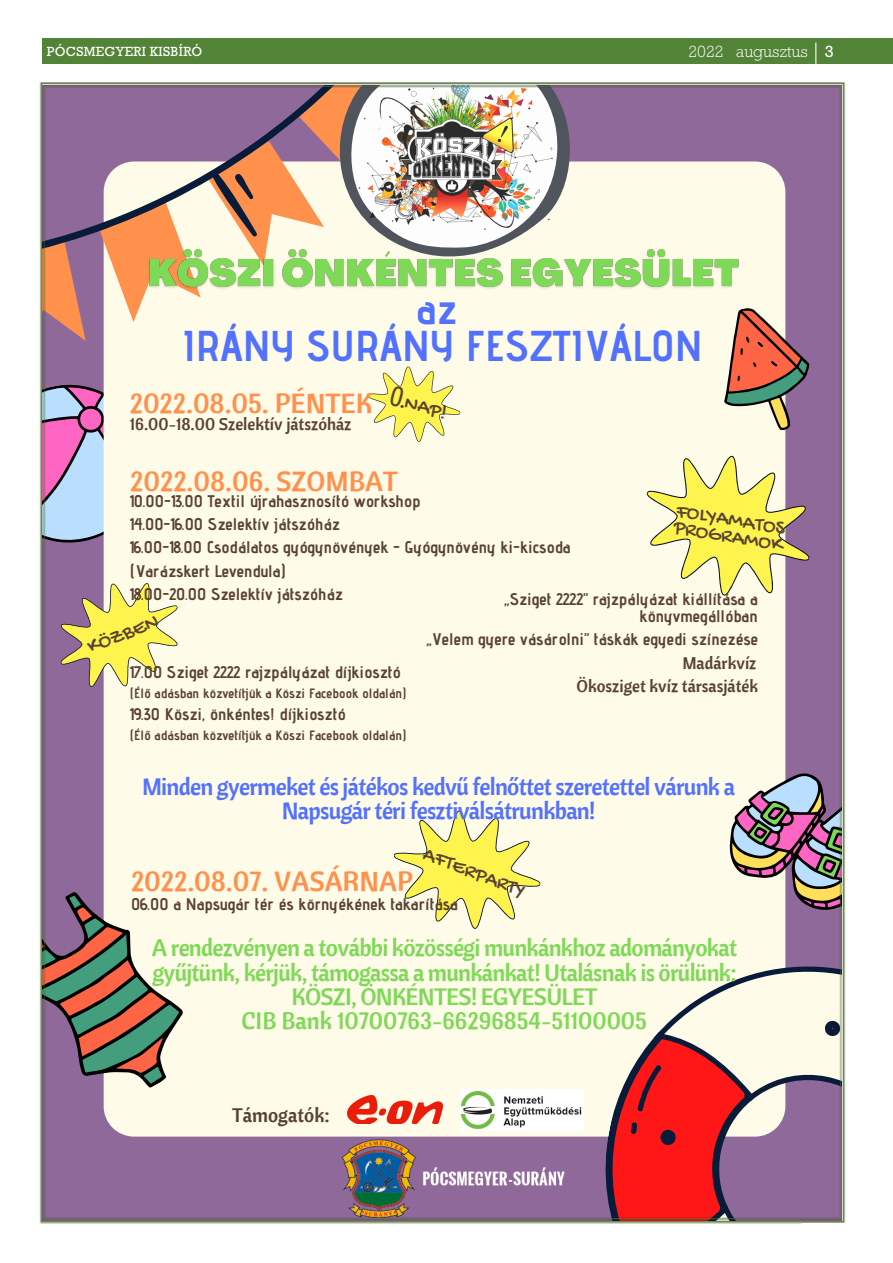
<style>
.page{position:relative;width:893px;height:1263px;background:#fff}
.page>*{position:absolute;margin:0;border:0;box-sizing:border-box;transform-origin:0 0}
.t1{font:700 43.05px/36.5px "Advent Pro";color:#5271ff;text-align:center}
.t2{font:27.45px "Cantora One";color:#ff914d}
.t3{font:23.55px/24.3px "Cantora One";letter-spacing:-.03em;color:#7ed957;text-align:center}
.t4{font:23.55px/23.7px "Cantora One";letter-spacing:-.03em;color:#5271ff;text-align:center}
.t5{font:20.85px "Gochi Hand";color:#594330}
.t6{font:19.5px "Cantora One";color:#594330}
.t7{font:700 16.8px/23.2px "Advent Pro";color:#594330}
.t8{font:16.8px "Cantora One";color:#594330}
.t9{font:300 16.5px "Rockwell Std";color:#fff}
.t10{font:700 13.5px "Advent Pro";color:#594330}
.t11{font:13.5px "Rockwell Std";letter-spacing:.02em;color:#fff}
.s1{font-weight:400}
</style>
<div class="page">
<div style="left:43px;top:38px;width:850px;height:26px;background:#528336"></div>
<svg style="left:815px;top:43px;width:1px;height:21px"></svg>
<img style="left:39px;top:82px;width:806px;height:1142px">
<svg style="left:360px;top:359px;width:107px;height:90px;background:#f8f2b4"></svg>
<p class="t11" style="left:47px;top:47px;width:157px">PÓCSMEGYERI KISBÍRÓ</p>
<p class="t9" style="left:688px;top:46px;width:147px">2022 augusztus <span class="s1">3</span></p>
<h1 class="t1" style="left:182px;top:290px;width:522px">az<br>IRÁNY SURÁNY FESZTIVÁLON</h1>
<h2 class="t2" style="left:130px;top:385px;width:244px">2022.08.05. PÉNTEK</h2>
<p class="t5" style="left:408px;top:391px;width:44px;rotate:15deg">NAP!</p>
<p class="t8" style="left:130px;top:413px;width:223px">16.00-18.00 Szelektív játszóház</p>
<h2 class="t2" style="left:130px;top:464px;width:269px">2022.08.06. SZOMBAT</h2>
<p class="t7" style="left:130px;top:489px;width:442px">10.00-13.00 Textil újrahasznosító workshop<br>14.00-16.00 Szelektív játszóház<br>16.00-18.00 Csodálatos gyógynövények - Gyógynövény ki-kicsoda (Varázskert Levendula)<br>18.00-20.00 Szelektív játszóház</p>
<p class="t5" style="left:678px;top:500px;width:112px;rotate:9deg">FOLYAMATOS</p>
<p class="t5" style="left:675px;top:516px;width:112px;rotate:9deg">PROGRAMOK</p>
<p class="t7" style="left:504px;top:589px;width:255px;line-height:17.7px;text-align:right">„Sziget 2222” rajzpályázat kiállítása a könyvmegállóban</p>
<p class="t5" style="left:84px;top:638px;width:76px;rotate:-22deg">KÖZBEN</p>
<p class="t7" style="left:426px;top:627px;width:333px">„Velem gyere vásárolni” táskák egyedi színezése</p>
<p class="t8" style="left:682px;top:652px;width:76px">Madárkvíz</p>
<p class="t7" style="left:130px;top:660px;width:273px">17.00 Sziget 2222 rajzpályázat díjkiosztó</p>
<p class="t10" style="left:130px;top:685px;width:278px">(Élő adásban közvetítjük a Köszi Facebook oldalán)</p>
<p class="t7" style="left:130px;top:702px;width:217px">19.30 Köszi, önkéntes! díjkiosztó</p>
<p class="t10" style="left:130px;top:727px;width:278px">(Élő adásban közvetítjük a Köszi Facebook oldalán)</p>
<p class="t8" style="left:576px;top:675px;width:183px">Ökosziget kvíz társasjáték</p>
<h3 class="t4" style="left:142px;top:775px;width:594px">Minden gyermeket és játékos kedvű felnőttet szeretettel várunk a<br>Napsugár téri fesztiválsátrunkban!</h3>
<p class="t5" style="left:428px;top:843px;width:109px;rotate:21deg">AFTERPARTY</p>
<h2 class="t2" style="left:131px;top:864px;width:283px">2022.08.07. VASÁRNAP</h2>
<p class="t7" style="left:131px;top:892px;width:328px">06.00 a Napsugár tér és környékének takarítása</p>
<h3 class="t3" style="left:152px;top:935px;width:587px">A rendezvényen a további közösségi munkánkhoz adományokat gyűjtünk, kérjük, támogassa a munkánkat! Utalásnak is örülünk:<br>KÖSZI, ÖNKÉNTES! EGYESÜLET<br>CIB Bank 10700763-66296854-51100005</h3>
<p class="t6" style="left:232px;top:1102px;width:99px">Támogatók:</p>
</div>
